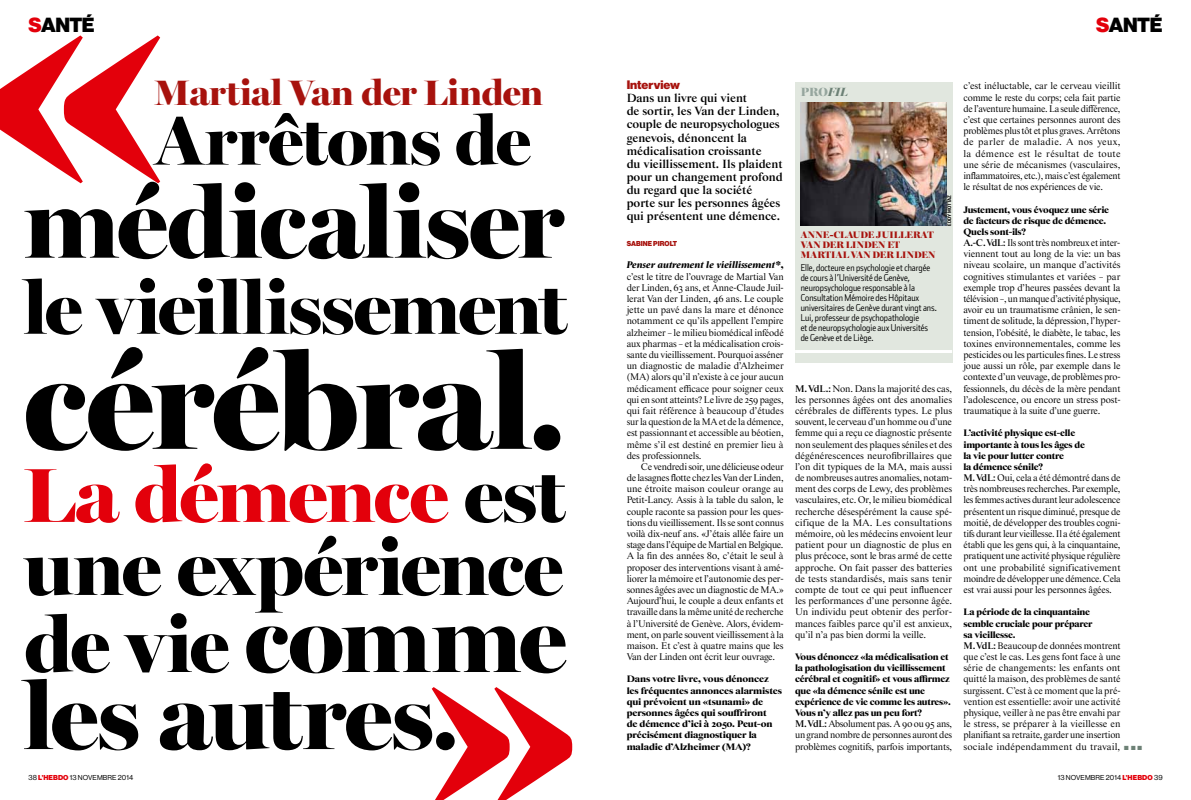
<style>
.page{position:relative;width:1191px;height:800px;background:#fff}
.page>*{position:absolute;margin:0;border:0;box-sizing:border-box;transform-origin:0 0}
.t1{font:900 134px "Miller Banner";letter-spacing:-.02em;color:#000}
.t2{font:900 100px "Miller Banner";letter-spacing:-.01em;color:#000}
.t3{font:900 94px "Miller Banner";color:#000}
.t4{font:900 78px/77px "Miller Banner";color:#000}
.t5{font:900 77px "Miller Banner";letter-spacing:-.01em;color:#e3000b}
.t6{font:900 74px "Miller Banner";letter-spacing:-.005em;color:#000}
.t7{font:900 69px "Miller Banner";color:#000}
.t8{font:900 35.5px "Miller Banner";letter-spacing:-.005em;color:#a7120d}
.t9{font:20px "N Haas Grotesk DS Pro 95 Blk";letter-spacing:-.025em;color:#000}
.t10{font:700 12px/13px "Starling";color:#000}
.t11{font:12px "N Haas Grotesk DS Pro 95 Blk";color:#a7120d}
.t12{font:900 12px "Miller Banner";color:#96a69e}
.t13{font:9.8px/11.2px "Starling";letter-spacing:-.02em;color:#000;text-align:justify}
.t14{font:9.8px/11.2px "Starling";letter-spacing:-.02em;color:#000;text-align:justify;scale:.96 1}
.t15{font:900 9.5px/11.2px "Starling";letter-spacing:-.02em;color:#000}
.t16{font:300 9.5px/10px "Stainless Cond";color:#000}
.t17{font:900 9.5px/10px "Miller Banner";letter-spacing:.015em;color:#a7120d}
.t18{font:7px "N Haas Grotesk DS Pro 55 Rg";letter-spacing:.015em;color:#000}
.t19{font:7px "N Haas Grotesk DS Pro 95 Blk";letter-spacing:.005em;color:#a7120d}
.t20{font:6px "Zapf Dingbats ITC";color:#6d8176}
.t21{font:700 5px "Stainless Cond";color:#000}
.s1{color:#e3000b}
.s2{color:#000}
.s3{font-size:94px}
.s4{font-weight:900;font-style:italic}
.s5{font-weight:900}
.s6{font-style:italic;color:#6d8176}
.s7{font-weight:700}
.s8{font-family:"N Haas Grotesk DS Pro 95 Blk";color:#e3000b}
</style>
<div class="page">
<svg style="left:0;top:35px;width:160px;height:148px"></svg>
<svg style="left:432px;top:687px;width:140px;height:112px"></svg>
<div style="left:795px;top:82px;width:157px;height:280px;background:#e1e7df"></div>
<hr style="left:795px;top:350px;width:157px;height:3px;background:#fff">
<img style="left:800px;top:102px;width:146px;height:123px">
<h3 class="t9" style="left:29px;top:14px;width:68px"><span class="s1">S</span>ANTÉ</h3>
<h3 class="t9" style="left:1096px;top:14px;width:68px"><span class="s1">S</span>ANTÉ</h3>
<h3 class="t8" style="left:155px;top:71px;width:390px">Martial Van der Linden</h3>
<h3 class="t7" style="left:155px;top:99px;width:377px">Arrêtons de</h3>
<h2 class="t2" style="left:24px;top:162px;width:542px">médicaliser</h2>
<h3 class="t6" style="left:24px;top:263px;width:546px">le vieillissement</h3>
<h1 class="t1" style="left:24px;top:321px;width:543px">cérébral.</h1>
<h3 class="t5" style="left:24px;top:448px;width:545px">La démence <span class="s2">est</span></h3>
<h3 class="t4" style="left:24px;top:528px;width:544px">une expérience de vie <span class="s3">comme</span></h3>
<h3 class="t3" style="left:24px;top:659px;width:436px">les autres.</h3>
<p class="t11" style="left:626px;top:78px;width:55px">INTERVIEW</p>
<p class="t10" style="left:626px;top:92px;width:158px">Dans un livre qui vient<br>de sortir, les Van der Linden, couple de neuropsychologues genevois, dénoncent la médicalisation croissante<br>du vieillissement. Ils plaident pour un changement profond du regard que la société porte sur les personnes âgées qui présentent une démence.</p>
<p class="t19" style="left:627px;top:239px;width:52px">SABINE PIROLT</p>
<p class="t13" style="left:626px;top:260px;width:159px"><span class="s4">Penser autrement le vieillissement</span> <span class="s5">*, </span>c’est le titre de l’ouvrage de Martial Van der Linden, 63 ans, et Anne-Claude Juil&shy;lerat Van der Linden, 46 ans. Le couple jette un pavé dans la mare et dénonce notamment ce qu’ils appellent l’empire alzheimer – le milieu biomédical inféodé aux pharmas – et la médicalisation crois&shy;sante du vieillissement. Pourquoi asséner un diagnostic de maladie d’Alzheimer (MA) alors qu’il n’existe à ce jour aucun médicament efficace pour soigner ceux qui en sont atteints? Le livre de 259 pages, qui fait référence à beaucoup d’études sur la question de la MA et de la démence, est passionnant et accessible au béotien, même s’il est destiné en premier lieu à des professionnels.</p>
<p class="t13" style="left:626px;top:461px;width:159px;text-indent:14px">Ce vendredi soir, une délicieuse odeur de lasagnes flotte chez les Van der Linden, une étroite maison couleur orange au Petit-Lancy. Assis à la table du salon, le couple raconte sa passion pour les ques&shy;tions du vieillissement. Ils se sont connus voilà dix-neuf ans. «J’étais allée faire un stage dans l’équipe de Martial en Belgique.<br>A la fin des années 80, c’était le seul à proposer des interventions visant à amé&shy;liorer la mémoire et l’autonomie des per&shy;sonnes âgées avec un diagnostic de MA.» Aujourd’hui, le couple a deux enfants et travaille dans la même unité de recherche à l’Université de Genève. Alors, évidem&shy;ment, on parle souvent vieillissement à la maison. Et c’est à quatre mains que les Van der Linden ont écrit leur ouvrage.</p>
<p class="t15" style="left:626px;top:673px;width:157px">Dans votre livre, vous dénoncez les fréquentes annonces alarmistes qui prévoient un «tsunami» de personnes âgées qui souffriront<br>de démence d’ici à 2050. Peut-on précisément diagnostiquer la maladie d’Alzheimer (MA)?</p>
<p class="t12" style="left:800px;top:84px;width:49px">pro<span class="s6">fil</span></p>
<p class="t17" style="left:800px;top:230px;width:136px">Anne-Claude Juillerat<br>Van der Linden et<br>Martial Van der Linden</p>
<p class="t16" style="left:800px;top:262px;width:138px">Elle, docteure en psychologie et chargée de cours à l’Université de Genève, neuropsychologue responsable à la Consultation Mémoire des Hôpitaux universitaires de Genève durant vingt ans.<br>Lui, professeur de psychopathologie<br>et de neuropsychologie aux Universités de Genève et de Liège.</p>
<p class="t21" style="left:946px;top:225px;width:32px;rotate:-90deg">eddy mottaz</p>
<p class="t13" style="left:795px;top:383px;width:159px"><span class="s7">M.VdL.:</span> Non. Dans la majorité des cas, les personnes âgées ont des anomalies cérébrales de différents types. Le plus souvent, le cerveau d’un homme ou d’une femme qui a reçu ce diagnostic présente non seulement des plaques séniles et des dégénérescences neurofibrillaires que l’on dit typiques de la MA, mais aussi de nombreuses autres anomalies, notam&shy;ment des corps de Lewy, des problèmes vasculaires, etc. Or, le milieu biomédical recherche désespérément la cause spé&shy;cifique de la MA. Les consultations mémoire, où les médecins envoient leur patient pour un diagnostic de plus en plus précoce, sont le bras armé de cette approche. On fait passer des batteries de tests standardisés, mais sans tenir compte de tout ce qui peut influencer les performances d’une personne âgée.<br>Un individu peut obtenir des perfor&shy;mances faibles parce qu’il est anxieux, qu’il n’a pas bien dormi la veille.</p>
<p class="t15" style="left:795px;top:651px;width:157px">Vous dénoncez «la médicalisation et la pathologisation du vieillissement cérébral et cognitif» et vous affirmez que «la démence sénile est une expérience de vie comme les autres».<br>Vous n’y allez pas un peu fort?</p>
<p class="t14" style="left:795px;top:718px;width:165px"><span class="s7">M.VdL:</span> Absolument pas. A 90 ou 95 ans, un grand nombre de personnes auront des problèmes cognitifs, parfois importants,</p>
<p class="t13" style="left:963px;top:81px;width:159px">c’est inéluctable, car le cerveau vieillit comme le reste du corps; cela fait partie de l’aventure humaine. La seule différence, c’est que certaines personnes auront des problèmes plus tôt et plus graves. Arrêtons de parler de maladie. A nos yeux, la démence est le résultat de toute une série de mécanismes (vasculaires, inflammatoires, etc.), mais c’est également le résultat de nos expériences de vie.</p>
<p class="t15" style="left:963px;top:204px;width:147px">Justement, vous évoquez une série de facteurs de risque de démence.<br>Quels sont-ils?</p>
<p class="t14" style="left:963px;top:237px;width:165px"><span class="s7">A.-C.VdL:</span> Ils sont très nombreux et inter&shy;viennent tout au long de la vie: un bas niveau scolaire, un manque d’activités cognitives stimulantes et variées – par exemple trop d’heures passées devant la télévision –, un manque d’activité physique, avoir eu un traumatisme crânien, le sen&shy;timent de solitude, la dépression, l’hyper&shy;tension, l’obésité, le diabète, le tabac, les toxines environnementales, comme les pesticides ou les particules fines. Le stress joue aussi un rôle, par exemple dans le contexte d’un veuvage, de problèmes pro&shy;fessionnels, du décès de la mère pendant l’adolescence, ou encore un stress post&shy;traumatique à la suite d’une guerre.</p>
<p class="t15" style="left:963px;top:427px;width:123px">L’activité physique est-elle importante à tous les âges de la vie pour lutter contre<br>la démence sénile?</p>
<p class="t13" style="left:963px;top:472px;width:159px"><span class="s7">M.VdL:</span> Oui, cela a été démontré dans de très nombreuses recherches. Par exemple, les femmes actives durant leur adolescence présentent un risque diminué, presque de moitié, de développer des troubles cogni&shy;tifs durant leur vieillesse. Il a été également établi que les gens qui, à la cinquantaine, pratiquent une activité physique régulière ont une probabilité significativement moindre de développer une démence. Cela est vrai aussi pour les personnes âgées.</p>
<p class="t15" style="left:963px;top:606px;width:130px">La période de la cinquantaine semble cruciale pour préparer sa vieillesse.</p>
<p class="t13" style="left:963px;top:640px;width:159px"><span class="s7">M.VdL:</span> Beaucoup de données montrent que c’est le cas. Les gens font face à une série de changements: les enfants ont quitté la maison, des problèmes de santé surgissent. C’est à ce moment que la pré&shy;vention est essentielle: avoir une activité physique, veiller à ne pas être envahi par le stress, se préparer à la vieillesse en planifiant sa retraite, garder une insertion sociale indépendamment du travail,</p>
<p class="t20" style="left:1124px;top:744px;width:19px">■ ■ ■</p>
<p class="t18" style="left:28px;top:773px;width:106px">38 <span class="s8">L’HEBDO</span> 13 NOVEMBRE 2014</p>
<p class="t18" style="left:1057px;top:773px;width:106px">13 NOVEMBRE 2014 <span class="s8">L’HEBDO</span> 39</p>
</div>
